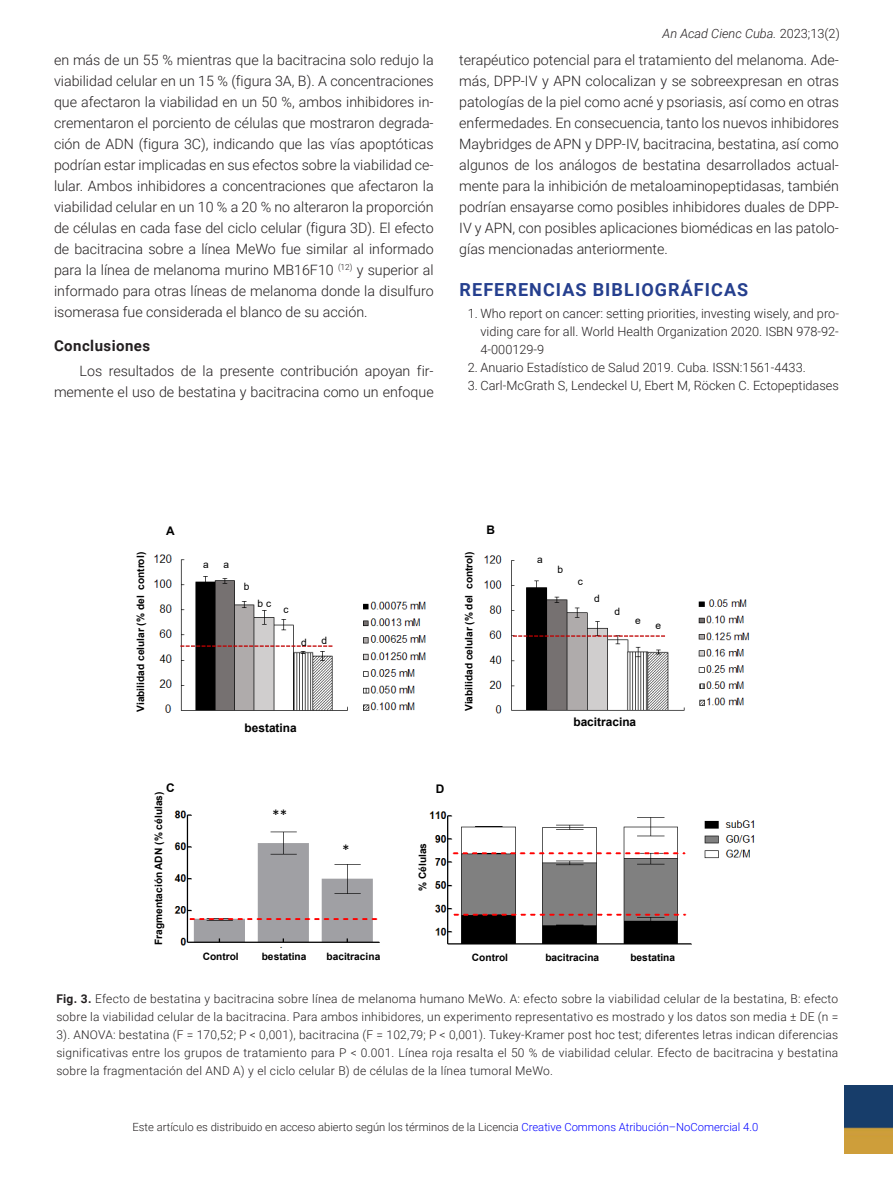
<style>
.page{position:relative;width:893px;height:1191px;background:#fff}
.page>*{position:absolute;margin:0;border:0;box-sizing:border-box;transform-origin:0 0}
.Val_2{font:700 18px "Roboto";letter-spacing:.06em;color:#253f8e}
.t1{font:15.15px "Calibri";color:#000}
.Val_3{font:700 15px "Roboto";letter-spacing:.03em;color:#231f20}
.Texto_Normal{font:300 14.25px/21px "Roboto";color:#231f20;text-align:justify}
.t2{font:300 12.75px/18px "Roboto";color:#231f20;text-align:justify}
.t3{font:italic 300 12.75px "Roboto";color:#231f20}
.Pie_de_Figura{font:300 12px/18px "Roboto";letter-spacing:.02em;color:#231f20;text-align:justify}
.t4{font:700 11.85px "Arial";color:#000}
.t5{font:300 11.25px "Roboto";color:#231f20}
.t6{font:700 10.2px "Arial";color:#000}
.t7{font:10.2px "Arial";color:#000}
.s1{font-style:normal}
.s2{font-weight:700}
.s3{color:#00f}
</style>
<div class="page">
<img style="left:844px;top:1085px;width:49px;height:68px">
<img style="left:484px;top:555px;width:266px;height:159px">
<svg style="left:513px;top:635px;width:152px;height:1px"></svg>
<div style="left:567px;top:712px;width:79px;height:20px;background:#fff"></div>
<img style="left:154px;top:554px;width:272px;height:159px">
<svg style="left:180px;top:645px;width:153px;height:2px"></svg>
<img style="left:174px;top:810px;width:206px;height:136px">
<img style="left:429px;top:811px;width:326px;height:134px">
<p class="Texto_Normal" style="left:54px;top:49px;width:381px">en más de un 55 % mientras que la bacitracina solo redujo la viabilidad celular en un 15 % (figura 3A, B). A concentraciones que afectaron la viabilidad en un 50 %, ambos inhibidores in&shy;crementaron el porciento de células que mostraron degrada&shy;ción de ADN (figura 3C), indicando que las vías apoptóticas podrían estar implicadas en sus efectos sobre la viabilidad ce&shy;lular. Ambos inhibidores a concentraciones que afectaron la viabilidad celular en un 10 % a 20 % no alteraron la proporción de células en cada fase del ciclo celular (figura 3D). El efecto de bacitracina sobre a línea MeWo fue similar al informado para la línea de melanoma murino MB16F10 <sup>(12)</sup> y superior al informado para otras líneas de melanoma donde la disulfuro isomerasa fue considerada el blanco de su acción.</p>
<p class="Val_3" style="left:54px;top:335px;width:98px">Conclusiones</p>
<p class="Texto_Normal" style="left:54px;top:360px;width:381px;text-align:right">Los resultados de la presente contribución apoyan fir&shy;memente el uso de bestatina y bacitracina como un enfoque</p>
<p class="t3" style="left:663px;top:25px;width:179px">An Acad Cienc Cuba. <span class="s1">2023;13(2)</span></p>
<p class="Texto_Normal" style="left:459px;top:49px;width:381px">terapéutico potencial para el tratamiento del melanoma. Ade&shy;más, DPP-IV y APN colocalizan y se sobreexpresan en otras patologías de la piel como acné y psoriasis, así como en otras enfermedades. En consecuencia, tanto los nuevos inhibidores Maybridges de APN y DPP-IV, bacitracina, bestatina, así como algunos de los análogos de bestatina desarrollados actual&shy;mente para la inhibición de metaloaminopeptidasas, también podrían ensayarse como posibles inhibidores duales de DPP-IV y APN, con posibles aplicaciones biomédicas en las patolo&shy;gías mencionadas anteriormente.</p>
<p class="Val_2" style="left:460px;top:277px;width:290px">REFERENCIAS BIBLIOGRÁFICAS</p>
<p class="t2" style="left:480px;top:304px;width:360px;text-indent:-13px">1. Who report on cancer: setting priorities, investing wisely, and pro&shy;viding care for all. World Health Organization 2020. ISBN 978-92- 4-000129-9</p>
<p class="t2" style="left:468px;top:358px;width:339px">2. Anuario Estadístico de Salud 2019. Cuba. ISSN:1561-4433.</p>
<p class="t2" style="left:468px;top:376px;width:373px">3. Carl-McGrath S, Lendeckel U, Ebert M, Röcken C. Ectopeptidases</p>
<p class="t6" style="left:133px;top:712px;width:161px;rotate:-90deg">Viabilidad celular (% del control)</p>
<p class="t4" style="left:166px;top:522px;width:10px">A</p>
<p class="t4" style="left:487px;top:521px;width:10px">B</p>
<p class="t7" style="left:203px;top:557px;width:7px">a</p>
<p class="t7" style="left:224px;top:557px;width:7px">a</p>
<p class="t7" style="left:244px;top:579px;width:7px">b</p>
<p class="t7" style="left:258px;top:596px;width:15px">b c</p>
<p class="t7" style="left:283px;top:602px;width:7px">c</p>
<p class="t7" style="left:301px;top:635px;width:7px">d</p>
<p class="t7" style="left:321px;top:633px;width:7px">d</p>
<p class="t6" style="left:462px;top:711px;width:161px;rotate:-90deg">Viabilidad celular (% del control)</p>
<p class="t4" style="left:245px;top:719px;width:54px">bestatina</p>
<p class="t7" style="left:537px;top:552px;width:7px">a</p>
<p class="t7" style="left:557px;top:562px;width:7px">b</p>
<p class="t7" style="left:578px;top:574px;width:7px">c</p>
<p class="t7" style="left:594px;top:591px;width:7px">d</p>
<p class="t7" style="left:614px;top:604px;width:7px">d</p>
<p class="t7" style="left:635px;top:613px;width:7px">e</p>
<p class="t7" style="left:655px;top:618px;width:7px">e</p>
<p class="t4" style="left:573px;top:714px;width:64px">bacitracina</p>
<p class="t4" style="left:166px;top:780px;width:10px">C</p>
<p class="t4" style="left:436px;top:780px;width:10px">D</p>
<p class="t6" style="left:151px;top:944px;width:155px;rotate:-90deg">Fragmentación ADN (% células)</p>
<p class="t1" style="left:272px;top:804px;width:17px">**</p>
<p class="t6" style="left:415px;top:891px;width:50px;rotate:-90deg">% Células</p>
<p class="t1" style="left:342px;top:839px;width:9px">*</p>
<p class="t6" style="left:203px;top:949px;width:38px">Control</p>
<p class="t6" style="left:262px;top:949px;width:46px">bestatina</p>
<p class="t6" style="left:326px;top:949px;width:55px">bacitracina</p>
<p class="t6" style="left:472px;top:949px;width:38px">Control</p>
<p class="t6" style="left:545px;top:949px;width:55px">bacitracina</p>
<p class="t6" style="left:630px;top:949px;width:46px">bestatina</p>
<p class="Pie_de_Figura" style="left:56px;top:989px;width:784px"><span class="s2">Fig. 3.</span> Efecto de bestatina y bacitracina sobre línea de melanoma humano MeWo. A: efecto sobre la viabilidad celular de la bestatina, B: efecto sobre la viabilidad celular de la bacitracina. Para ambos inhibidores, un experimento representativo es mostrado y los datos son media ± DE (n = 3). ANOVA: bestatina (F = 170,52; P &lt; 0,001), bacitracina (F = 102,79; P &lt; 0,001). Tukey-Kramer post hoc test; diferentes letras indican diferencias significativas entre los grupos de tratamiento para P &lt; 0.001. Línea roja resalta el 50 % de viabilidad celular. Efecto de bacitracina y bestatina sobre la fragmentación del AND A) y el ciclo celular B) de células de la línea tumoral MeWo.</p>
<p class="t5" style="left:132px;top:1119px;width:627px">Este artículo es distribuido en acceso abierto según los términos de la Licencia <span class="s3">Creative Commons Atribución–NoComercial 4.0</span></p>
</div>
